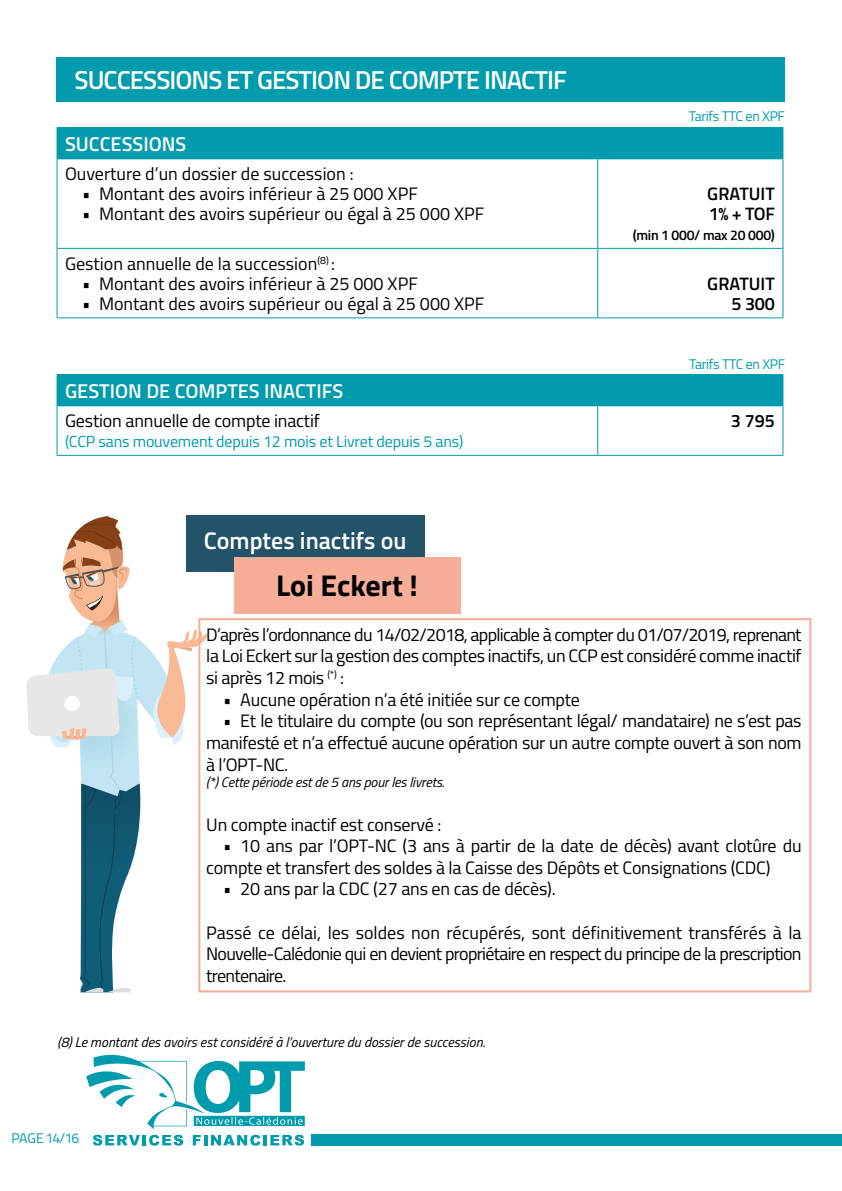
<style>
.page{position:relative;width:842px;height:1191px;background:#fff}
.page>*{position:absolute;margin:0;border:0;box-sizing:border-box;transform-origin:0 0}
.t1{font:700 30px "Titillium";color:#000}
.t2{font:600 26px "Titillium";letter-spacing:-.04em;color:#fff}
.t3{font:600 24px "Titillium";color:#fff}
.t4{font:600 20px "Titillium";color:#fff}
.t5{font:18px/21.6px "Titillium";letter-spacing:-.01em;color:#000;text-align:justify}
.t6{font:600 18px/20px "Titillium";color:#000}
.t7{font:16px "Titillium";letter-spacing:-.01em;color:#009bac}
.t8{font:italic 14px "Titillium";color:#000}
.t9{font:14px "Titillium";letter-spacing:-.025em;color:#009bac}
.t10{font:600 14px "Titillium";letter-spacing:-.02em;color:#000}
</style>
<div class="page">
<div style="left:56px;top:57px;width:729px;height:44px;background:#009bac"></div>
<div style="left:57px;top:128px;width:726px;height:31px;background:#009bac"></div>
<hr style="left:57px;top:127px;width:541px;height:1px;background:#009bac">
<hr style="left:598px;top:127px;width:185px;height:1px;background:#009bac">
<hr style="left:58px;top:248px;width:540px;height:1px;background:#009bac">
<hr style="left:57px;top:317px;width:541px;height:1px;background:#009bac">
<hr style="left:57px;top:159px;width:1px;height:89px;background:#009bac">
<hr style="left:57px;top:248px;width:1px;height:69px;background:#009bac">
<hr style="left:782px;top:159px;width:1px;height:89px;background:#009bac">
<hr style="left:598px;top:248px;width:185px;height:1px;background:#009bac">
<hr style="left:782px;top:249px;width:1px;height:68px;background:#009bac">
<hr style="left:598px;top:317px;width:185px;height:1px;background:#009bac">
<hr style="left:597px;top:159px;width:1px;height:89px;background:#009bac">
<hr style="left:597px;top:249px;width:1px;height:68px;background:#009bac">
<div style="left:57px;top:375px;width:726px;height:31px;background:#009bac"></div>
<hr style="left:57px;top:374px;width:541px;height:1px;background:#009bac">
<hr style="left:598px;top:374px;width:185px;height:1px;background:#009bac">
<hr style="left:57px;top:455px;width:541px;height:1px;background:#009bac">
<hr style="left:57px;top:406px;width:1px;height:49px;background:#009bac">
<hr style="left:782px;top:406px;width:1px;height:49px;background:#009bac">
<hr style="left:598px;top:455px;width:185px;height:1px;background:#009bac">
<hr style="left:597px;top:406px;width:1px;height:49px;background:#009bac">
<svg style="left:26px;top:516px;width:182px;height:476px"></svg>
<div style="left:186px;top:514px;width:238px;height:57px;background:#235369"></div>
<div style="left:234px;top:557px;width:226px;height:57px;background:#f6ae99"></div>
<div style="left:198px;top:618px;width:613px;height:374px;border:2px solid #f6ae99"></div>
<div style="left:312px;top:1134px;width:530px;height:11px;background:#009bac"></div>
<svg style="left:86px;top:1054px;width:219px;height:91px"></svg>
<h2 class="t2" style="left:75px;top:60px;width:494px">SUCCESSIONS ET GESTION DE COMPTE INACTIF</h2>
<p class="t4" style="left:65px;top:129px;width:123px">SUCCESSIONS</p>
<p class="t5" style="left:65px;top:162px;width:290px">Ouverture d’un dossier de succession :</p>
<p class="t5" style="left:82px;top:182px;width:337px">• Montant des avoirs inférieur à 25 000 XPF</p>
<p class="t5" style="left:82px;top:202px;width:404px">• Montant des avoirs supérieur ou égal à 25 000 XPF</p>
<p class="t5" style="left:65px;top:252px;width:271px">Gestion annuelle de la succession<sup>(8)</sup> :</p>
<p class="t5" style="left:82px;top:272px;width:337px">• Montant des avoirs inférieur à 25 000 XPF</p>
<p class="t5" style="left:82px;top:292px;width:404px">• Montant des avoirs supérieur ou égal à 25 000 XPF</p>
<p class="t4" style="left:65px;top:376px;width:280px">GESTION DE COMPTES INACTIFS</p>
<p class="t5" style="left:65px;top:409px;width:256px">Gestion annuelle de compte inactif</p>
<p class="t7" style="left:65px;top:430px;width:400px">(CCP sans mouvement depuis 12 mois et Livret depuis 5 ans)</p>
<p class="t9" style="left:689px;top:106px;width:98px">Tarifs TTC en XPF</p>
<p class="t6" style="left:707px;top:183px;width:69px">GRATUIT<br>1% + TOF</p>
<p class="t10" style="left:633px;top:225px;width:144px">(min 1 000/ max 20 000)</p>
<p class="t6" style="left:707px;top:273px;width:69px;text-align:right">GRATUIT<br>5 300</p>
<p class="t9" style="left:689px;top:354px;width:98px">Tarifs TTC en XPF</p>
<p class="t6" style="left:731px;top:410px;width:46px">3 795</p>
<h3 class="t3" style="left:204px;top:522px;width:204px">Comptes inactifs ou</h3>
<h1 class="t1" style="left:276px;top:562px;width:143px">Loi Eckert !</h1>
<p class="t5" style="left:206px;top:623px;width:597px">D’après l’ordonnance du 14/02/2018, applicable à compter du 01/07/2019, reprenant la Loi Eckert sur la gestion des comptes inactifs, un CCP est considéré comme inactif si après 12 mois <sup>(*)</sup> :</p>
<p class="t5" style="left:223px;top:687px;width:358px">• Aucune opération n’a été initiée sur ce compte</p>
<p class="t5" style="left:206px;top:709px;width:597px;text-indent:17px">• Et le titulaire du compte (ou son représentant légal/ mandataire) ne s’est pas manifesté et n’a effectué aucune opération sur un autre compte ouvert à son nom à l’OPT-NC.</p>
<p class="t8" style="left:206px;top:772px;width:239px">(*) Cette période est de 5 ans pour les livrets.</p>
<p class="t5" style="left:206px;top:812px;width:237px">Un compte inactif est conservé :</p>
<p class="t5" style="left:206px;top:834px;width:597px;text-indent:17px">• 10 ans par l’OPT-NC (3 ans à partir de la date de décès) avant clotûre du compte et transfert des soldes à la Caisse des Dépôts et Consignations (CDC)</p>
<p class="t5" style="left:223px;top:877px;width:334px">• 20 ans par la CDC (27 ans en cas de décès).</p>
<p class="t5" style="left:206px;top:920px;width:597px">Passé ce délai, les soldes non récupérés, sont définitivement transférés à la Nouvelle-Calédonie qui en devient propriétaire en respect du principe de la prescription trentenaire.</p>
<p class="t8" style="left:58px;top:1032px;width:429px">(8) Le montant des avoirs est considéré à l’ouverture du dossier de succession.</p>
<p class="t9" style="left:11px;top:1128px;width:70px">PAGE 14/16</p>
</div>
